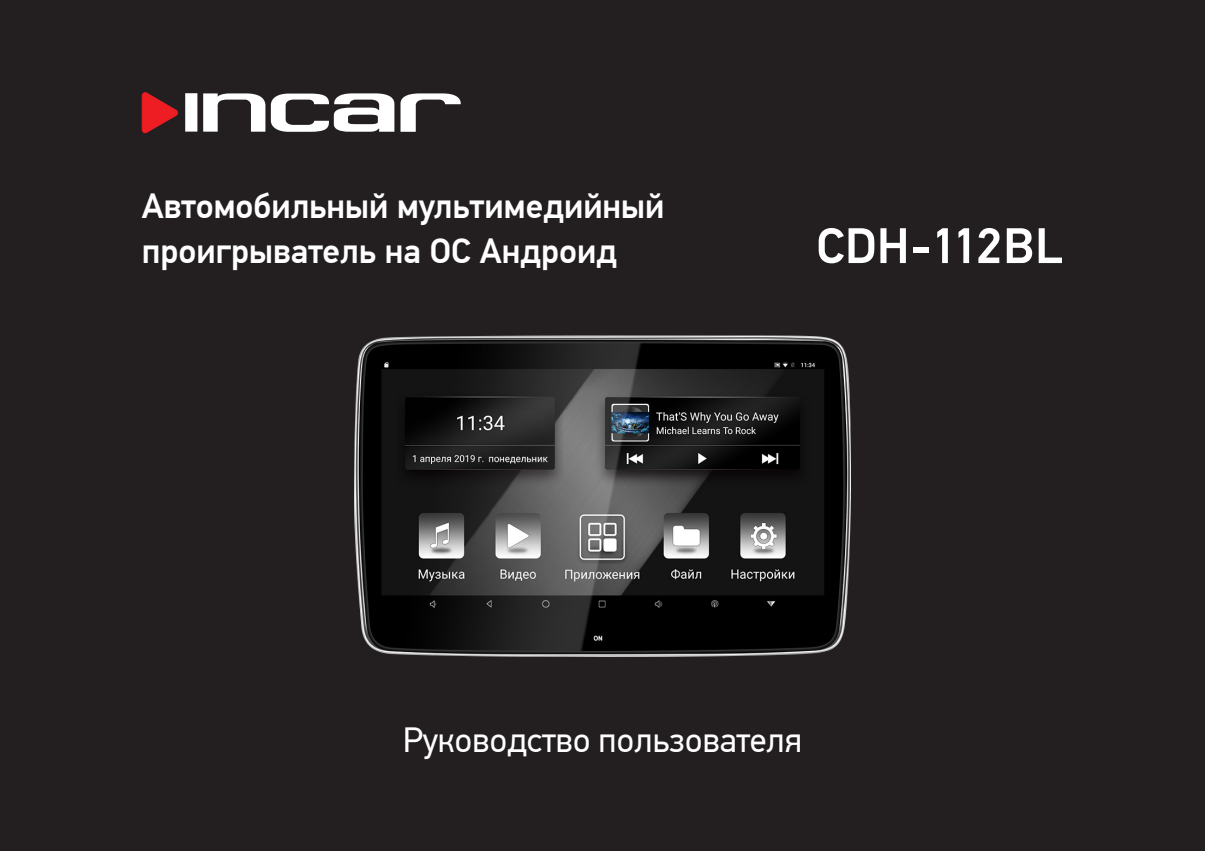
<style>
.page{position:relative;width:1205px;height:851px;background:#fff}
.page>*{position:absolute;margin:0;border:0;box-sizing:border-box;transform-origin:0 0}
.Заголовок_1{font:500 50px "PF Din Text Pro";color:#fff}
.Заголовок_1-2{font:500 35px/45px "PF Din Text Pro";color:#fff}
.Заголовок_1-3{font:35px "PF Din Text Pro";color:#fff}
</style>
<div class="page">
<div style="left:0;top:0;width:1205px;height:850px;background:#231f20"></div>
<img style="left:354px;top:335px;width:496px;height:321px">
<svg style="left:185px;top:93px;width:276px;height:39px"></svg>
<svg style="left:142px;top:92px;width:36px;height:41px"></svg>
<p class="Заголовок_1-2" style="left:142px;top:184px;width:524px">Автомобильный мультимедийный проигрыватель на ОС Андроид</p>
<p class="Заголовок_1" style="left:816px;top:216px;width:248px">CDH-112BL</p>
<p class="Заголовок_1-3" style="left:403px;top:719px;width:401px">Руководство пользователя</p>
</div>
